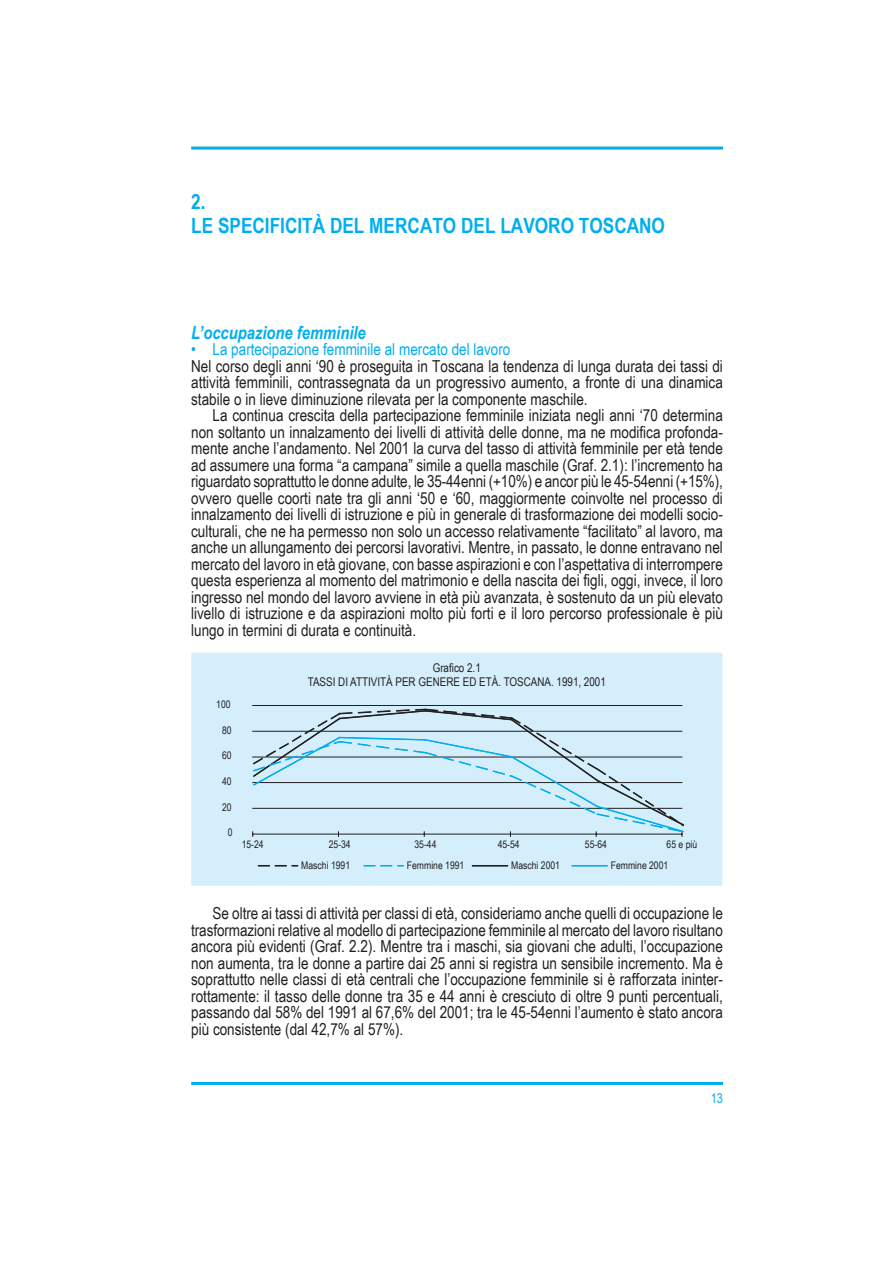
<style>
.page{position:relative;width:893px;height:1263px;background:#fff}
.page>*{position:absolute;margin:0;border:0;box-sizing:border-box;transform-origin:0 0}
.t1{font:700 21px/24px "Arial Narrow";color:#00aeef}
.t2{font:italic 700 18px "Arial Narrow";color:#00aeef}
.t3{font:16.5px/16.5px "Arial Narrow";color:#231f20;text-align:justify}
.t4{font:16.5px "Arial Narrow";color:#00aeef}
.t5{font:13.5px "Arial Narrow";color:#00aeef}
.t6{font:12px/13.5px "Arial Narrow";color:#231f20;text-align:center}
.t7{font:10.5px "Arial Narrow";color:#231f20}
</style>
<div class="page">
<hr style="left:191px;top:147px;width:532px;height:3px;background:#00aeef">
<hr style="left:191px;top:1082px;width:532px;height:3px;background:#00aeef">
<div style="left:191px;top:653px;width:531px;height:233px;background:#d4effb"></div>
<hr style="left:253px;top:705px;width:428px;height:1px;background:#231f20">
<svg style="left:252px;top:708px;width:433px;height:128px;background:#c4e0ec"></svg>
<hr style="left:472px;top:865px;width:35px;height:2px;background:#231f20">
<hr style="left:572px;top:865px;width:35px;height:1px;background:#00aeef">
<p class="t1" style="left:191px;top:189px;width:475px">2.<br>LE SPECIFICITÀ DEL MERCATO DEL LAVORO TOSCANO</p>
<p class="t2" style="left:191px;top:322px;width:176px">L’occupazione femminile</p>
<p class="t4" style="left:212px;top:340px;width:299px">La partecipazione femminile al mercato del lavoro</p>
<p class="t3" style="left:191px;top:358px;width:533px">Nel corso degli anni ‘90 è proseguita in Toscana la tendenza di lunga durata dei tassi di attività femminili, contrassegnata da un progressivo aumento, a fronte di una dinamica stabile o in lieve diminuzione rilevata per la componente maschile.</p>
<p class="t3" style="left:191px;top:407px;width:533px;text-indent:21px">La continua crescita della partecipazione femminile iniziata negli anni ‘70 determina non soltanto un innalzamento dei livelli di attività delle donne, ma ne modifica profonda&shy;mente anche l’andamento. Nel 2001 la curva del tasso di attività femminile per età tende ad assumere una forma “a campana” simile a quella maschile (Graf. 2.1): l’incremento ha riguardato soprattutto le donne adulte, le 35-44enni (+10%) e ancor più le 45-54enni (+15%), ovvero quelle coorti nate tra gli anni ‘50 e ‘60, maggiormente coinvolte nel processo di innalzamento dei livelli di istruzione e più in generale di trasformazione dei modelli socio&shy;culturali, che ne ha permesso non solo un accesso relativamente “facilitato” al lavoro, ma anche un allungamento dei percorsi lavorativi. Mentre, in passato, le donne entravano nel mercato del lavoro in età giovane, con basse aspirazioni e con l’aspettativa di interrompere questa esperienza al momento del matrimonio e della nascita dei figli, oggi, invece, il loro ingresso nel mondo del lavoro avviene in età più avanzata, è sostenuto da un più elevato livello di istruzione e da aspirazioni molto più forti e il loro percorso professionale è più lungo in termini di durata e continuità.</p>
<p class="t6" style="left:308px;top:661px;width:299px">Grafico 2.1<br>TASSI DI ATTIVITÀ PER GENERE ED ETÀ. TOSCANA. 1991, 2001</p>
<p class="t4" style="left:191px;top:340px;width:6px">•</p>
<p class="t7" style="left:216px;top:698px;width:16px">100</p>
<p class="t7" style="left:222px;top:724px;width:11px">80</p>
<p class="t7" style="left:222px;top:750px;width:11px">60</p>
<p class="t7" style="left:222px;top:775px;width:11px">40</p>
<p class="t7" style="left:222px;top:801px;width:11px">20</p>
<p class="t7" style="left:228px;top:827px;width:6px">0</p>
<p class="t7" style="left:242px;top:838px;width:24px">15-24</p>
<p class="t7" style="left:329px;top:838px;width:24px">25-34</p>
<p class="t7" style="left:414px;top:838px;width:24px">35-44</p>
<p class="t7" style="left:497px;top:838px;width:24px">45-54</p>
<p class="t7" style="left:585px;top:838px;width:24px">55-64</p>
<p class="t7" style="left:666px;top:838px;width:32px">65 e più</p>
<p class="t7" style="left:301px;top:859px;width:50px">Maschi 1991</p>
<p class="t7" style="left:407px;top:859px;width:59px">Femmine 1991</p>
<p class="t7" style="left:511px;top:859px;width:50px">Maschi 2001</p>
<p class="t7" style="left:611px;top:859px;width:59px">Femmine 2001</p>
<p class="t3" style="left:191px;top:905px;width:533px;text-indent:21px">Se oltre ai tassi di attività per classi di età, consideriamo anche quelli di occupazione le trasformazioni relative al modello di partecipazione femminile al mercato del lavoro risultano ancora più evidenti (Graf. 2.2). Mentre tra i maschi, sia giovani che adulti, l’occupazione non aumenta, tra le donne a partire dai 25 anni si registra un sensibile incremento. Ma è soprattutto nelle classi di età centrali che l’occupazione femminile si è rafforzata ininter&shy;rottamente: il tasso delle donne tra 35 e 44 anni è cresciuto di oltre 9 punti percentuali, passando dal 58% del 1991 al 67,6% del 2001; tra le 45-54enni l’aumento è stato ancora più consistente (dal 42,7% al 57%).</p>
<p class="t5" style="left:710px;top:1090px;width:14px">13</p>
</div>
